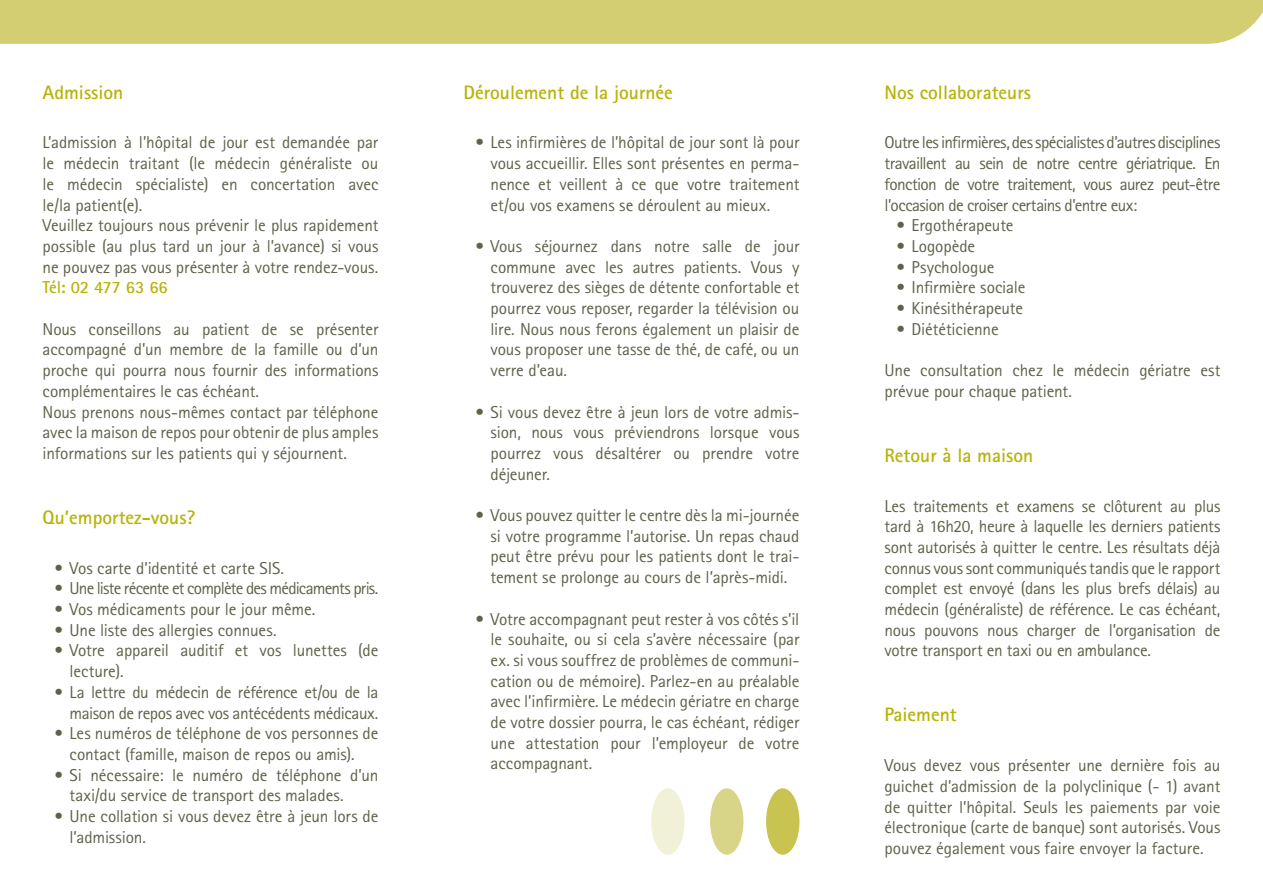
<style>
.page{position:relative;width:1263px;height:893px;background:#fff}
.page>*{position:absolute;margin:0;border:0;box-sizing:border-box;transform-origin:0 0}
.TITEL{font:700 19.5px "Rotis Sans Serif Std";color:#b8b309}
.tekst{font:17.25px/20.7px "Rotis Sans Serif Std";letter-spacing:-.01em;color:#60614b;text-align:justify}
.tekst-2{font:17.25px "Rotis Sans Serif Std";letter-spacing:-.045em;color:#60614b}
.tekst-3{font:700 17.25px "Rotis Sans Serif Std";letter-spacing:-.015em;color:#b8b309}
</style>
<div class="page">
<div style="left:0;top:0;width:1263px;height:44px;background:#d4ce73"></div>
<div style="left:766px;top:788px;width:33px;height:67px;background:#c9c352;border-radius:50%"></div>
<div style="left:710px;top:788px;width:33px;height:67px;background:#d9d588;border-radius:50%"></div>
<div style="left:651px;top:788px;width:33px;height:67px;background:#f1f1d7;border-radius:50%"></div>
<p class="TITEL" style="left:43px;top:80px;width:82px">Admission</p>
<p class="tekst" style="left:43px;top:132px;width:337px">L’admission à l’hôpital de jour est demandée par le médecin traitant (le médecin généraliste ou le médecin spécialiste) en concertation avec le/la patient(e).</p>
<p class="tekst" style="left:43px;top:215px;width:337px">Veuillez toujours nous prévenir le plus rapidement possible (au plus tard un jour à l’avance) si vous ne pouvez pas vous présenter à votre rendez-vous.</p>
<p class="tekst-3" style="left:43px;top:277px;width:127px">Tél: 02 477 63 66</p>
<p class="tekst" style="left:43px;top:318px;width:337px">Nous conseillons au patient de se présenter accompagné d’un membre de la famille ou d’un proche qui pourra nous fournir des informations complémentaires le cas échéant.</p>
<p class="tekst" style="left:43px;top:401px;width:337px">Nous prenons nous-mêmes contact par téléphone avec la maison de repos pour obtenir de plus amples informations sur les patients qui y séjournent.</p>
<p class="TITEL" style="left:43px;top:505px;width:154px">Qu’emportez-vous?</p>
<p class="tekst" style="left:55px;top:557px;width:231px">• Vos carte d’identité et carte SIS.</p>
<p class="tekst-2" style="left:55px;top:578px;width:325px">• Une liste récente et complète des médicaments pris.</p>
<p class="tekst" style="left:55px;top:599px;width:262px">• Vos médicaments pour le jour même.</p>
<p class="tekst" style="left:55px;top:619px;width:224px">• Une liste des allergies connues.</p>
<p class="tekst" style="left:70px;top:640px;width:310px;text-indent:-15px">• Votre appareil auditif et vos lunettes (de lecture).</p>
<p class="tekst" style="left:55px;top:682px;width:325px;text-align:right">• La lettre du médecin de référence et/ou de la maison de repos avec vos antécédents médicaux.</p>
<p class="tekst" style="left:55px;top:723px;width:325px;text-align:center">• Les numéros de téléphone de vos personnes de contact (famille, maison de repos ou amis).</p>
<p class="tekst" style="left:70px;top:764px;width:310px;text-indent:-15px">• Si nécessaire: le numéro de téléphone d’un taxi/du service de transport des malades.</p>
<p class="tekst" style="left:70px;top:806px;width:310px;text-indent:-15px">• Une collation si vous devez être à jeun lors de l’admission.</p>
<p class="TITEL" style="left:463px;top:80px;width:211px">Déroulement de la journée</p>
<p class="tekst" style="left:490px;top:132px;width:310px;text-indent:-15px">• Les infirmières de l’hôpital de jour sont là pour vous accueillir. Elles sont présentes en perma&shy;nence et veillent à ce que votre traitement et/ou vos examens se déroulent au mieux.</p>
<p class="tekst" style="left:490px;top:236px;width:310px;text-indent:-15px">• Vous séjournez dans notre salle de jour commune avec les autres patients. Vous y trouverez des sièges de détente confortable et pourrez vous reposer, regarder la télévision ou lire. Nous nous ferons également un plaisir de vous proposer une tasse de thé, de café, ou un verre d’eau.</p>
<p class="tekst" style="left:490px;top:401px;width:310px;text-indent:-15px">• Si vous devez être à jeun lors de votre admis&shy;sion, nous vous préviendrons lorsque vous pourrez vous désaltérer ou prendre votre déjeuner.</p>
<p class="tekst" style="left:490px;top:505px;width:310px;text-indent:-15px">• Vous pouvez quitter le centre dès la mi-journée si votre programme l’autorise. Un repas chaud peut être prévu pour les patients dont le trai&shy;tement se prolonge au cours de l’après-midi.</p>
<p class="tekst" style="left:490px;top:608px;width:310px;text-indent:-15px">• Votre accompagnant peut rester à vos côtés s’il le souhaite, ou si cela s’avère nécessaire (par ex. si vous souffrez de problèmes de communi&shy;cation ou de mémoire). Parlez-en au préalable avec l’infirmière. Le médecin gériatre en charge de votre dossier pourra, le cas échéant, rédiger une attestation pour l’employeur de votre accompagnant.</p>
<p class="TITEL" style="left:884px;top:80px;width:148px">Nos collaborateurs</p>
<p class="tekst" style="left:884px;top:132px;width:337px">Outre lesinfirmières,desspécialistesd’autresdisciplines travaillent au sein de notre centre gériatrique. En fonction de votre traitement, vous aurez peut-être l’occasion de croiser certains d’entre eux:</p>
<p class="tekst" style="left:896px;top:215px;width:119px">• Ergothérapeute</p>
<p class="tekst" style="left:896px;top:236px;width:80px">• Logopède</p>
<p class="tekst" style="left:896px;top:256px;width:99px">• Psychologue</p>
<p class="tekst" style="left:896px;top:277px;width:130px">• Infirmière sociale</p>
<p class="tekst" style="left:896px;top:298px;width:128px">• Kinésithérapeute</p>
<p class="tekst" style="left:896px;top:318px;width:104px">• Diététicienne</p>
<p class="tekst" style="left:884px;top:360px;width:337px">Une consultation chez le médecin gériatre est prévue pour chaque patient.</p>
<p class="TITEL" style="left:884px;top:443px;width:150px">Retour à la maison</p>
<p class="tekst" style="left:884px;top:495px;width:337px">Les traitements et examens se clôturent au plus tard à 16h20, heure à laquelle les derniers patients sont autorisés à quitter le centre. Les résultats déjà connus vous sont communiqués tandis que le rapport complet est envoyé (dans les plus brefs délais) au médecin (généraliste) de référence. Le cas échéant, nous pouvons nous charger de l’organisation de votre transport en taxi ou en ambulance.</p>
<p class="TITEL" style="left:884px;top:702px;width:74px">Paiement</p>
<p class="tekst" style="left:884px;top:755px;width:337px">Vous devez vous présenter une dernière fois au guichet d’admission de la polyclinique (- 1) avant de quitter l’hôpital. Seuls les paiements par voie électronique (carte de banque) sont autorisés. Vous pouvez également vous faire envoyer la facture.</p>
</div>
